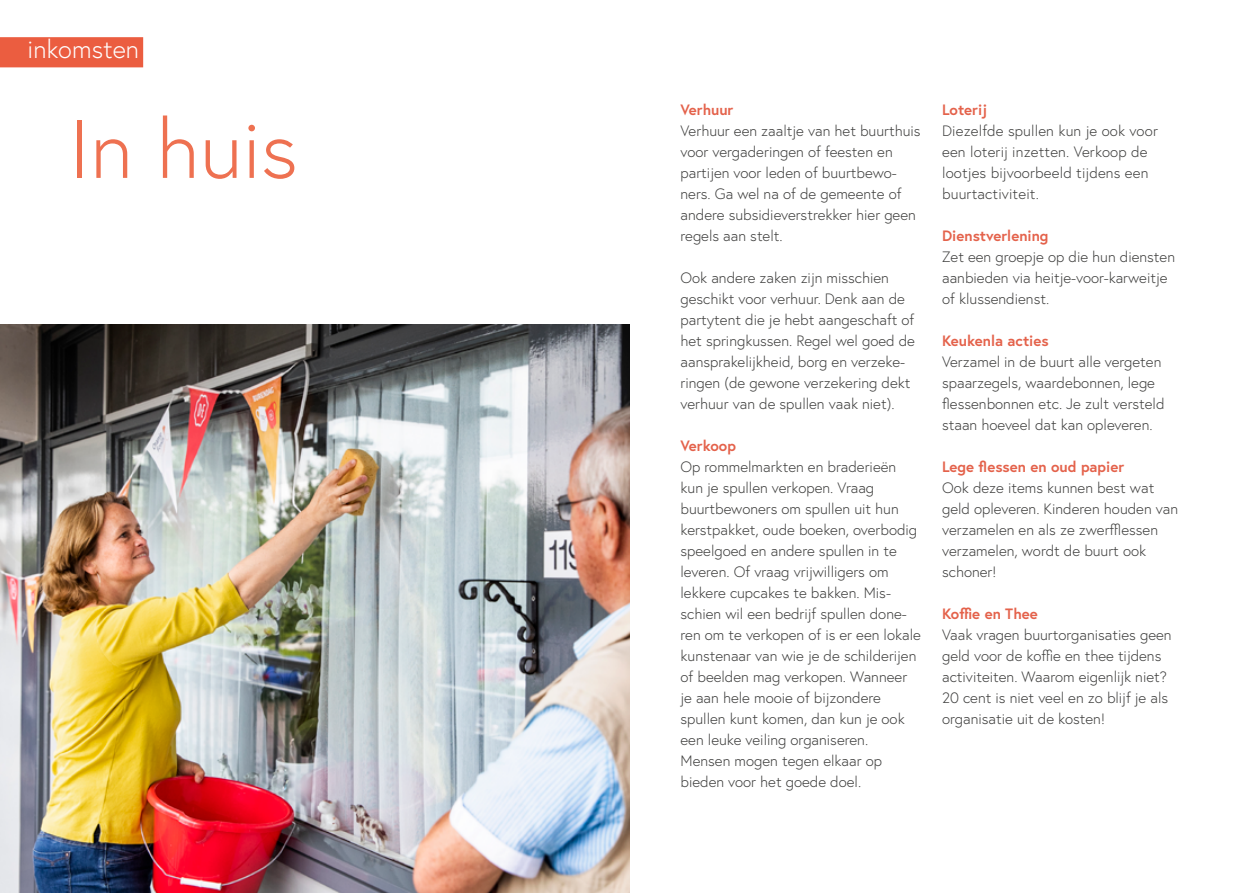
<style>
.page{position:relative;width:1259px;height:893px;background:#fff}
.page>*{position:absolute;margin:0;border:0;box-sizing:border-box;transform-origin:0 0}
.t1{font:300 82.5px "Europa";color:#ee7151}
.t2{font:300 25.5px "Europa";color:#fff}
.t3{font:300 15px/21px "Europa";color:#3c3c3b}
.t4{font:700 15px "Europa";color:#e4624b}
</style>
<div class="page">
<div style="left:0;top:37px;width:143px;height:30px;background:#eb5d40"></div>
<img style="left:0;top:325px;width:629px;height:568px">
<h2 class="t2" style="left:28px;top:33px;width:113px">inkomsten</h2>
<h1 class="t1" style="left:69px;top:98px;width:230px">In huis</h1>
<p class="t4" style="left:680px;top:99px;width:54px">Verhuur</p>
<p class="t3" style="left:680px;top:120px;width:242px">Verhuur een zaaltje van het buurthuis voor vergaderingen of feesten en partijen voor leden of buurtbewo&shy;ners. Ga wel na of de gemeente of andere subsidieverstrekker hier geen regels aan stelt.</p>
<p class="t3" style="left:680px;top:267px;width:236px">Ook andere zaken zijn misschien geschikt voor verhuur. Denk aan de partytent die je hebt aangeschaft of het springkussen. Regel wel goed de aansprakelijkheid, borg en verzeke&shy;ringen (de gewone verzekering dekt verhuur van de spullen vaak niet).</p>
<p class="t4" style="left:680px;top:435px;width:57px">Verkoop</p>
<p class="t3" style="left:680px;top:456px;width:242px">Op rommelmarkten en braderieën kun je spullen verkopen. Vraag buurtbewoners om spullen uit hun kerstpakket, oude boeken, overbodig speelgoed en andere spullen in te leveren. Of vraag vrijwilligers om lekkere cupcakes te bakken. Mis&shy;schien wil een bedrijf spullen done&shy;ren om te verkopen of is er een lokale kunstenaar van wie je de schilderijen of beelden mag verkopen. Wanneer je aan hele mooie of bijzondere spullen kunt komen, dan kun je ook een leuke veiling organiseren.<br>Mensen mogen tegen elkaar op bieden voor het goede doel.</p>
<p class="t4" style="left:942px;top:99px;width:47px">Loterij</p>
<p class="t3" style="left:942px;top:120px;width:217px">Diezelfde spullen kun je ook voor een loterij inzetten. Verkoop de lootjes bijvoorbeeld tijdens een buurtactiviteit.</p>
<p class="t4" style="left:942px;top:225px;width:108px">Dienstverlening</p>
<p class="t3" style="left:942px;top:246px;width:234px">Zet een groepje op die hun diensten aanbieden via heitje-voor-karweitje of klussendienst.</p>
<p class="t4" style="left:942px;top:330px;width:108px">Keukenla acties</p>
<p class="t3" style="left:942px;top:351px;width:224px">Verzamel in de buurt alle vergeten spaarzegels, waardebonnen, lege flessenbonnen etc. Je zult versteld staan hoeveel dat kan opleveren.</p>
<p class="t4" style="left:942px;top:456px;width:184px">Lege flessen en oud papier</p>
<p class="t3" style="left:942px;top:477px;width:238px">Ook deze items kunnen best wat geld opleveren. Kinderen houden van verzamelen en als ze zwerfflessen verzamelen, wordt de buurt ook schoner!</p>
<p class="t4" style="left:942px;top:603px;width:97px">Koffie en Thee</p>
<p class="t3" style="left:942px;top:624px;width:231px">Vaak vragen buurtorganisaties geen geld voor de koffie en thee tijdens activiteiten. Waarom eigenlijk niet?<br>20 cent is niet veel en zo blijf je als organisatie uit de kosten!</p>
</div>
